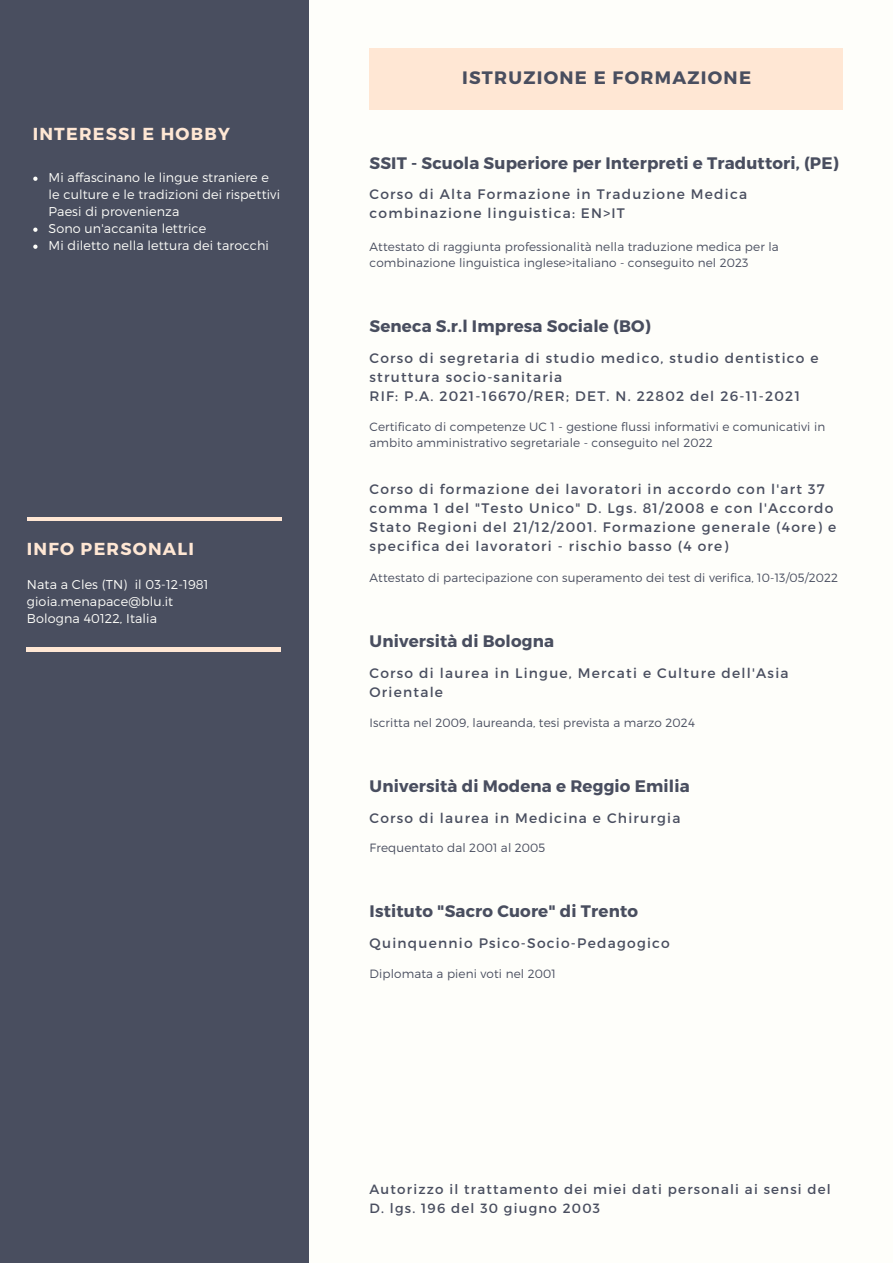
<style>
.page{position:relative;width:893px;height:1264px;background:#fff}
.page>*{position:absolute;margin:0;border:0;box-sizing:border-box;transform-origin:0 0}
.t1{font:700 18px "Montserrat";letter-spacing:.07em;color:#494e5f}
.t2{font:700 17.4px "Montserrat";letter-spacing:.07em;color:#ffe7d4}
.t3{font:700 16.65px "Montserrat";letter-spacing:.01em;color:#494e5f}
.t4{font:13.8px/19px "Montserrat";letter-spacing:.09em;color:#494e5f}
.t5{font:13.35px/18.6px "Montserrat";letter-spacing:.09em;color:#494e5f}
.t6{font:300 12.75px/17px "Montserrat";letter-spacing:.01em;color:#fefefa}
.t7{font:300 12px/16px "Montserrat";letter-spacing:.01em;color:#494e5f}
</style>
<div class="page">
<div style="left:0;top:0;width:892px;height:1262px;background:#fefefa"></div>
<div style="left:0;top:0;width:308px;height:1262px;background:#494e5f"></div>
<div style="left:369px;top:48px;width:474px;height:61px;background:#ffe7d4"></div>
<hr style="left:27px;top:517px;width:254px;height:4px;background:#ffe7d4">
<div style="left:27px;top:647px;width:254px;height:5px;background:#ffe7d4"></div>
<svg style="left:33px;top:177px;width:4px;height:4px"></svg>
<svg style="left:33px;top:227px;width:4px;height:5px"></svg>
<svg style="left:33px;top:244px;width:4px;height:5px"></svg>
<p class="t2" style="left:33px;top:122px;width:199px">INTERESSI E HOBBY</p>
<p class="t6" style="left:49px;top:168px;width:233px">Mi affascinano le lingue straniere e le culture e le tradizioni dei rispettivi<br>Paesi di provenienza</p>
<p class="t6" style="left:49px;top:219px;width:159px">Sono un'accanita lettrice</p>
<p class="t6" style="left:49px;top:236px;width:222px">Mi diletto nella lettura dei tarocchi</p>
<p class="t2" style="left:27px;top:537px;width:168px">INFO PERSONALI</p>
<p class="t6" style="left:27px;top:575px;width:183px">Nata a Cles (TN) il 03-12-1981</p>
<p class="t6" style="left:27px;top:592px;width:148px">gioia.menapace@blu.it</p>
<p class="t6" style="left:27px;top:609px;width:132px">Bologna 40122, Italia</p>
<p class="t1" style="left:462px;top:66px;width:290px">ISTRUZIONE E FORMAZIONE</p>
<p class="t3" style="left:369px;top:152px;width:470px">SSIT - Scuola Superiore per Interpreti e Traduttori, (PE)</p>
<p class="t4" style="left:369px;top:184px;width:379px">Corso di Alta Formazione in Traduzione Medica combinazione linguistica: EN&gt;IT</p>
<p class="t7" style="left:369px;top:238px;width:410px">Attestato di raggiunta professionalità nella traduzione medica per la combinazione linguistica inglese&gt;italiano - conseguito nel 2023</p>
<p class="t3" style="left:369px;top:315px;width:282px">Seneca S.r.l Impresa Sociale (BO)</p>
<p class="t4" style="left:369px;top:348px;width:450px">Corso di segretaria di studio medico, studio dentistico e struttura socio-sanitaria</p>
<p class="t4" style="left:369px;top:386px;width:432px">RIF: P.A. 2021-16670/RER; DET. N. 22802 del 26-11-2021</p>
<p class="t7" style="left:369px;top:418px;width:457px">Certificato di competenze UC 1 - gestione flussi informativi e comunicativi in ambito amministrativo segretariale - conseguito nel 2022</p>
<p class="t4" style="left:369px;top:478px;width:468px">Corso di formazione dei lavoratori in accordo con l'art 37 comma 1 del "Testo Unico" D. Lgs. 81/2008 e con l'Accordo Stato Regioni del 21/12/2001. Formazione generale (4ore) e specifica dei lavoratori - rischio basso (4 ore)</p>
<p class="t7" style="left:369px;top:569px;width:470px">Attestato di partecipazione con superamento dei test di verifica, 10-13/05/2022</p>
<p class="t3" style="left:369px;top:630px;width:186px">Università di Bologna</p>
<p class="t4" style="left:369px;top:662px;width:420px">Corso di laurea in Lingue, Mercati e Culture dell'Asia<br>Orientale</p>
<p class="t7" style="left:369px;top:713px;width:327px">Iscritta nel 2009, laureanda, tesi prevista a marzo 2024</p>
<p class="t3" style="left:369px;top:775px;width:322px">Università di Modena e Reggio Emilia</p>
<p class="t4" style="left:369px;top:807px;width:312px">Corso di laurea in Medicina e Chirurgia</p>
<p class="t7" style="left:369px;top:839px;width:177px">Frequentato dal 2001 al 2005</p>
<p class="t3" style="left:369px;top:900px;width:270px">Istituto "Sacro Cuore" di Trento</p>
<p class="t4" style="left:369px;top:933px;width:302px">Quinquennio Psico-Socio-Pedagogico</p>
<p class="t7" style="left:369px;top:964px;width:188px">Diplomata a pieni voti nel 2001</p>
<p class="t5" style="left:369px;top:1179px;width:463px">Autorizzo il trattamento dei miei dati personali ai sensi del<br>D. lgs. 196 del 30 giugno 2003</p>
</div>
